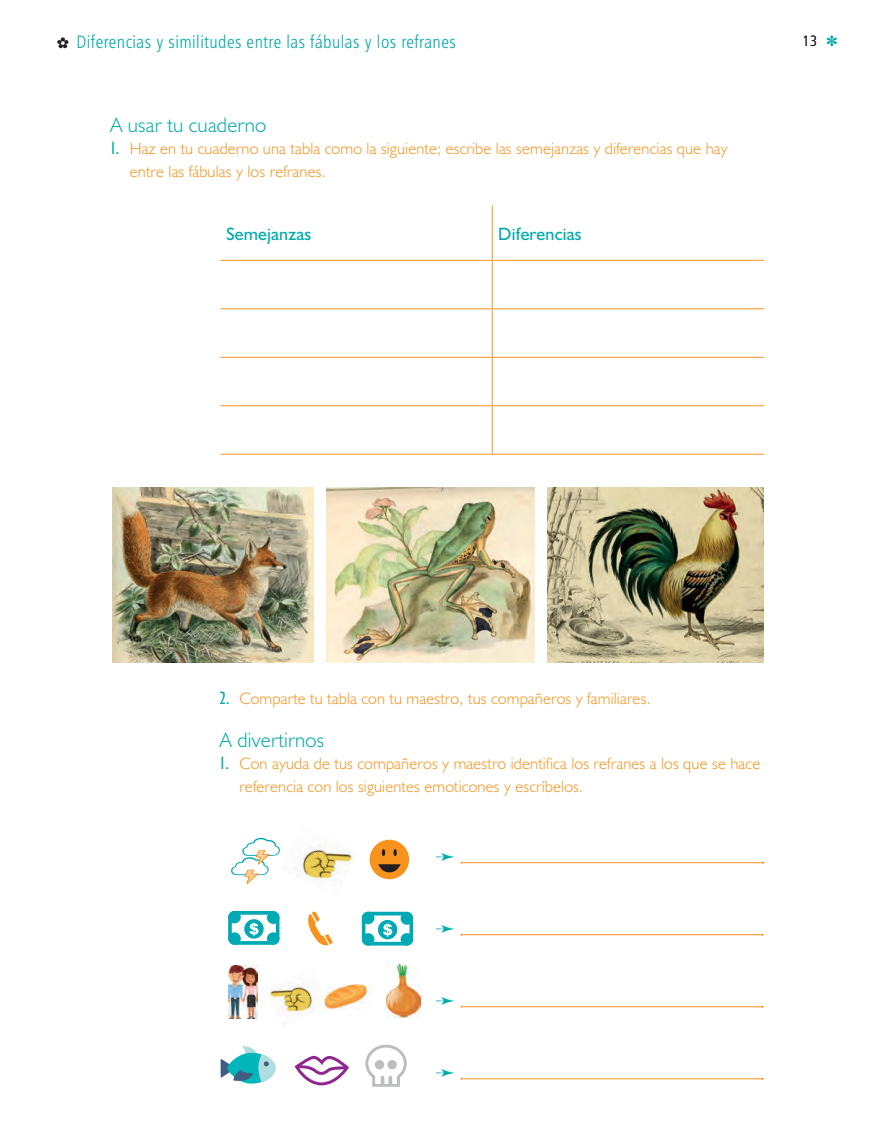
<style>
.page{position:relative;width:872px;height:1147px;background:#fff}
.page>*{position:absolute;margin:0;border:0;box-sizing:border-box;transform-origin:0 0}
.t1{font:300 21px "Humanist 521 BT";letter-spacing:.01em;color:#00aaad}
.t2{font:18px "Humanist 777 BT Light Condensed B";letter-spacing:.025em;color:#00aaad}
.t3{font:18px "Humanist 521 BT";letter-spacing:.01em;color:#00aaad}
.t4{font:300 16.5px/22.5px "Humanist 521 BT";letter-spacing:.01em;color:#f7931d}
.t5{font:15px "Humanist 777 BT Light Condensed B";color:#231f20}
.s1{color:#231f20}
.s2{color:#00aaad}
.s3{font-weight:400;font-stretch:condensed;font-size:18px;color:#00aaad}
</style>
<div class="page">
<hr style="left:492px;top:205px;width:1px;height:55px;background:#f7931d">
<hr style="left:220px;top:260px;width:272px;height:1px;background:#f7931d">
<hr style="left:492px;top:260px;width:272px;height:1px;background:#f7931d">
<hr style="left:492px;top:261px;width:1px;height:47px;background:#f7931d">
<hr style="left:220px;top:308px;width:272px;height:1px;background:#f7931d">
<hr style="left:492px;top:308px;width:272px;height:1px;background:#f7931d">
<hr style="left:492px;top:309px;width:1px;height:48px;background:#f7931d">
<hr style="left:220px;top:357px;width:272px;height:1px;background:#f7931d">
<hr style="left:492px;top:357px;width:272px;height:1px;background:#f7931d">
<hr style="left:492px;top:357px;width:1px;height:48px;background:#f7931d">
<hr style="left:220px;top:405px;width:272px;height:1px;background:#f7931d">
<hr style="left:492px;top:405px;width:272px;height:1px;background:#f7931d">
<hr style="left:492px;top:406px;width:1px;height:48px;background:#f7931d">
<hr style="left:220px;top:454px;width:272px;height:1px;background:#f7931d">
<hr style="left:492px;top:454px;width:272px;height:1px;background:#f7931d">
<hr style="left:461px;top:862px;width:302px;height:1px;background:#f7931d">
<hr style="left:461px;top:934px;width:301px;height:1px;background:#f7931d">
<hr style="left:461px;top:1006px;width:301px;height:1px;background:#f7931d">
<hr style="left:461px;top:1078px;width:301px;height:1px;background:#f7931d">
<svg style="left:231px;top:837px;width:49px;height:46px"></svg>
<div style="left:370px;top:839px;width:39px;height:40px;background:#f7931d;border-radius:50%"></div>
<svg style="left:382px;top:849px;width:3px;height:7px"></svg>
<svg style="left:393px;top:849px;width:4px;height:7px"></svg>
<svg style="left:378px;top:864px;width:22px;height:8px"></svg>
<svg style="left:308px;top:911px;width:25px;height:34px"></svg>
<svg style="left:228px;top:911px;width:51px;height:33px"></svg>
<svg style="left:362px;top:911px;width:51px;height:34px"></svg>
<img style="left:387px;top:964px;width:33px;height:53px">
<svg style="left:294px;top:1055px;width:55px;height:31px"></svg>
<svg style="left:365px;top:1044px;width:42px;height:43px"></svg>
<svg style="left:388px;top:1075px;width:4px;height:10px"></svg>
<img style="left:547px;top:487px;width:217px;height:175px">
<img style="left:327px;top:487px;width:207px;height:175px">
<img style="left:112px;top:487px;width:201px;height:175px">
<div style="left:227px;top:1052px;width:48px;height:31px;background:#00b6ba;border-radius:50%"></div>
<svg style="left:221px;top:1045px;width:55px;height:37px"></svg>
<img style="left:296px;top:844px;width:56px;height:36px">
<img style="left:296px;top:852px;width:59px;height:11px">
<img style="left:229px;top:965px;width:28px;height:53px">
<img style="left:325px;top:984px;width:47px;height:25px">
<img style="left:266px;top:983px;width:48px;height:33px">
<img style="left:268px;top:996px;width:57px;height:11px">
<img style="left:325px;top:992px;width:5px;height:14px">
<p class="t2" style="left:57px;top:31px;width:400px"><span class="s1">✿</span> Diferencias y similitudes entre las fábulas y los refranes</p>
<p class="t5" style="left:802px;top:31px;width:36px">13 <span class="s2">✽</span></p>
<p class="t1" style="left:110px;top:112px;width:157px">A usar tu cuaderno</p>
<p class="t4" style="left:130px;top:137px;width:599px;text-indent:-19px"><span class="s3">1.</span> Haz en tu cuaderno una tabla como la siguiente; escribe las semejanzas y diferencias que hay entre las fábulas y los refranes.</p>
<p class="t3" style="left:226px;top:222px;width:86px">Semejanzas</p>
<p class="t3" style="left:498px;top:222px;width:85px">Diferencias</p>
<p class="t4" style="left:220px;top:687px;width:432px"><span class="s3">2.</span> Comparte tu tabla con tu maestro, tus compañeros y familiares.</p>
<p class="t1" style="left:220px;top:726px;width:106px">A divertirnos</p>
<p class="t4" style="left:239px;top:752px;width:522px;text-indent:-19px"><span class="s3">1.</span> Con ayuda de tus compañeros y maestro identifica los refranes a los que se hace referencia con los siguientes emoticones y escríbelos.</p>
</div>
